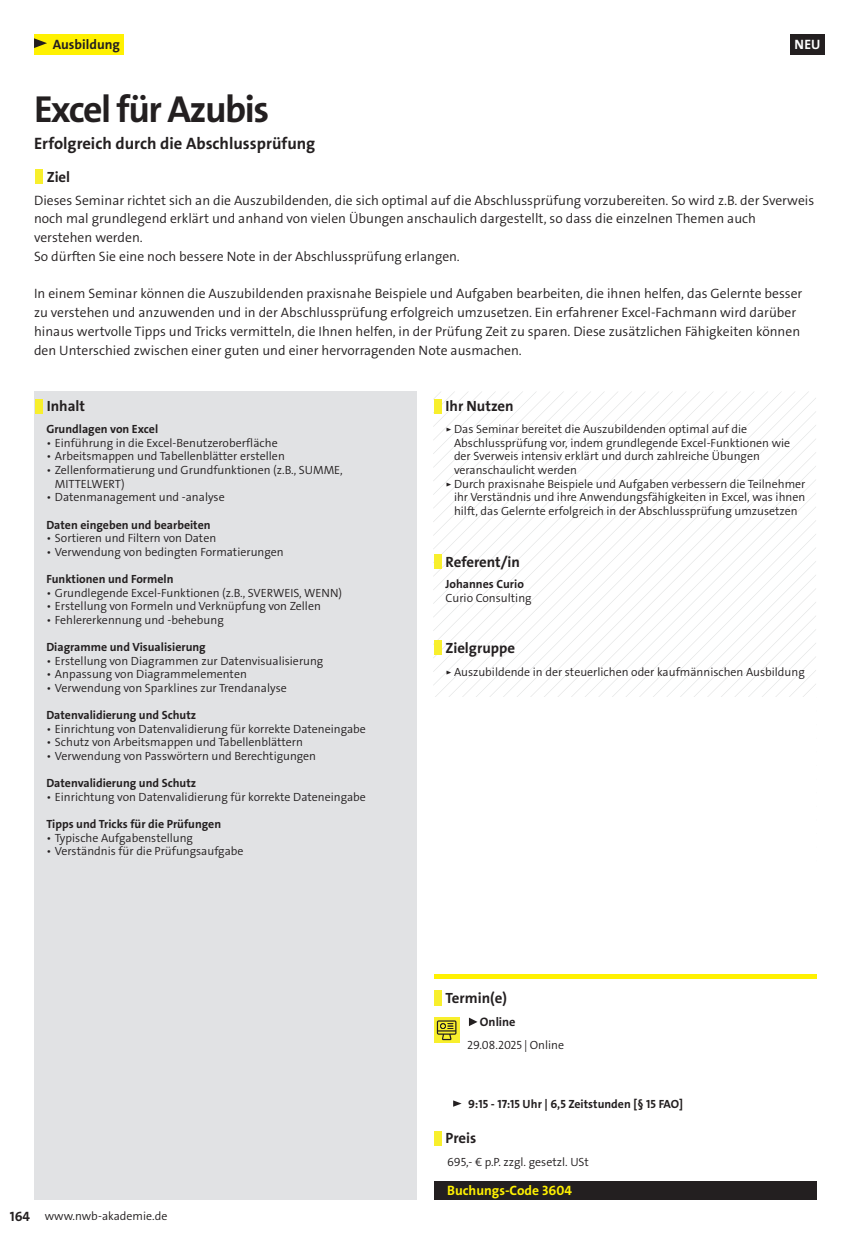
<style>
.page{position:relative;width:851px;height:1234px;background:#fff}
.page>*{position:absolute;margin:0;border:0;box-sizing:border-box;transform-origin:0 0}
.t1{font:37.8px "The Sans LP7 Bld";letter-spacing:-.04em;color:#231f20}
.t2{font:16.65px "The Sans LP7 Bld";color:#231f20}
.t3{font:14.85px "The Sans LP7 Bld";color:#231f20}
.t4{font:13.65px/18.8px "The Sans LP4 Se Lig";color:#231f20}
.t5{font:13.65px "The Sans LP7 Bld";color:#fff101}
.t6{font:13.65px "The Sans LP7 Bld";color:#231f20}
.t7{font:13.65px "The Sans LP7 Bld";color:#fff}
.t8{font:12.3px "The Sans LP7 Bld";color:#231f20}
.t9{font:11.85px/13.6px "The Sans LP4 Se Lig";color:#231f20}
.t10{font:11.85px "The Sans LP7 Bld";color:#231f20}
.s1{font-family:"The Sans LP7 Bld";font-size:13.65px}
</style>
<div class="page">
<div style="left:34px;top:34px;width:90px;height:20px;background:#fff101"></div>
<svg style="left:34px;top:38px;width:13px;height:10px"></svg>
<div style="left:790px;top:34px;width:34px;height:20px;background:#231f20"></div>
<div style="left:35px;top:169px;width:7px;height:15px;background:#f8ef2c"></div>
<div style="left:34px;top:391px;width:383px;height:808px;background:#e1e2e4"></div>
<div style="left:35px;top:399px;width:7px;height:14px;background:#f8ef2c"></div>
<svg style="left:433px;top:391px;width:383px;height:305px"></svg>
<div style="left:434px;top:399px;width:7px;height:14px;background:#f8ef2c"></div>
<div style="left:434px;top:554px;width:7px;height:14px;background:#f8ef2c"></div>
<div style="left:434px;top:640px;width:7px;height:14px;background:#f8ef2c"></div>
<div style="left:434px;top:973px;width:382px;height:5px;background:#fff101"></div>
<div style="left:434px;top:989px;width:7px;height:15px;background:#f8ef2c"></div>
<svg style="left:434px;top:1017px;width:25px;height:25px"></svg>
<svg style="left:437px;top:1020px;width:19px;height:19px"></svg>
<svg style="left:469px;top:1017px;width:8px;height:8px"></svg>
<svg style="left:453px;top:1100px;width:8px;height:6px"></svg>
<div style="left:434px;top:1130px;width:7px;height:15px;background:#f8ef2c"></div>
<div style="left:434px;top:1180px;width:382px;height:19px;background:#231f20"></div>
<p class="t6" style="left:53px;top:35px;width:69px">Ausbildung</p>
<p class="t7" style="left:794px;top:35px;width:27px">NEU</p>
<h1 class="t1" style="left:34px;top:85px;width:237px">Excel für Azubis</h1>
<h2 class="t2" style="left:34px;top:132px;width:283px">Erfolgreich durch die Abschlussprüfung</h2>
<p class="t3" style="left:47px;top:167px;width:25px">Ziel</p>
<p class="t4" style="left:34px;top:191px;width:781px">Dieses Seminar richtet sich an die Auszubildenden, die sich optimal auf die Abschlussprüfung vorzubereiten. So wird z.B. der Sverweis noch mal grundlegend erklärt und anhand von vielen Übungen anschaulich dargestellt, so dass die einzelnen Themen auch verstehen werden.<br>So dürften Sie eine noch bessere Note in der Abschlussprüfung erlangen.</p>
<p class="t4" style="left:34px;top:284px;width:769px">In einem Seminar können die Auszubildenden praxisnahe Beispiele und Aufgaben bearbeiten, die ihnen helfen, das Gelernte besser zu verstehen und anzuwenden und in der Abschlussprüfung erfolgreich umzusetzen. Ein erfahrener Excel-Fachmann wird darüber hinaus wertvolle Tipps und Tricks vermitteln, die Ihnen helfen, in der Prüfung Zeit zu sparen. Diese zusätzlichen Fähigkeiten können den Unterschied zwischen einer guten und einer hervorragenden Note ausmachen.</p>
<p class="t3" style="left:47px;top:397px;width:40px">Inhalt</p>
<p class="t10" style="left:46px;top:421px;width:113px">Grundlagen von Excel</p>
<p class="t9" style="left:46px;top:436px;width:233px">• Einführung in die Excel-Benutzeroberfläche</p>
<p class="t9" style="left:46px;top:449px;width:240px">• Arbeitsmappen und Tabellenblätter erstellen</p>
<p class="t9" style="left:55px;top:463px;width:289px;text-indent:-9px">• Zellenformatierung und Grundfunktionen (z.B., SUMME,<br>MITTELWERT)</p>
<p class="t9" style="left:46px;top:490px;width:180px">• Datenmanagement und -analyse</p>
<p class="t10" style="left:46px;top:516px;width:166px">Daten eingeben und bearbeiten</p>
<p class="t9" style="left:46px;top:531px;width:171px">• Sortieren und Filtern von Daten</p>
<p class="t9" style="left:46px;top:545px;width:239px">• Verwendung von bedingten Formatierungen</p>
<p class="t10" style="left:46px;top:571px;width:129px">Funktionen und Formeln</p>
<p class="t9" style="left:46px;top:585px;width:297px">• Grundlegende Excel-Funktionen (z.B., SVERWEIS, WENN)</p>
<p class="t9" style="left:46px;top:599px;width:276px">• Erstellung von Formeln und Verknüpfung von Zellen</p>
<p class="t9" style="left:46px;top:613px;width:179px">• Fehlererkennung und -behebung</p>
<p class="t10" style="left:46px;top:639px;width:161px">Diagramme und Visualisierung</p>
<p class="t9" style="left:46px;top:653px;width:278px">• Erstellung von Diagrammen zur Datenvisualisierung</p>
<p class="t9" style="left:46px;top:667px;width:202px">• Anpassung von Diagrammelementen</p>
<p class="t9" style="left:46px;top:681px;width:242px">• Verwendung von Sparklines zur Trendanalyse</p>
<p class="t10" style="left:46px;top:707px;width:151px">Datenvalidierung und Schutz</p>
<p class="t9" style="left:46px;top:721px;width:321px">• Einrichtung von Datenvalidierung für korrekte Dateneingabe</p>
<p class="t9" style="left:46px;top:735px;width:258px">• Schutz von Arbeitsmappen und Tabellenblättern</p>
<p class="t9" style="left:46px;top:749px;width:271px">• Verwendung von Passwörtern und Berechtigungen</p>
<p class="t10" style="left:46px;top:775px;width:151px">Datenvalidierung und Schutz</p>
<p class="t9" style="left:46px;top:790px;width:321px">• Einrichtung von Datenvalidierung für korrekte Dateneingabe</p>
<p class="t10" style="left:46px;top:816px;width:176px">Tipps und Tricks für die Prüfungen</p>
<p class="t9" style="left:46px;top:830px;width:148px">• Typische Aufgabenstellung</p>
<p class="t9" style="left:46px;top:844px;width:199px">• Verständnis für die Prüfungsaufgabe</p>
<p class="t9" style="left:10px;top:1208px;width:159px"><span class="s1">164</span> www.nwb-akademie.de</p>
<p class="t3" style="left:445px;top:397px;width:70px">Ihr Nutzen</p>
<p class="t9" style="left:445px;top:422px;width:303px">▹ Das Seminar bereitet die Auszubildenden optimal auf die</p>
<p class="t9" style="left:454px;top:436px;width:338px">Abschlussprüfung vor, indem grundlegende Excel-Funktionen wie</p>
<p class="t9" style="left:454px;top:449px;width:307px">der Sverweis intensiv erklärt und durch zahlreiche Übungen</p>
<p class="t9" style="left:454px;top:463px;width:124px">veranschaulicht werden</p>
<p class="t9" style="left:445px;top:477px;width:361px">▹ Durch praxisnahe Beispiele und Aufgaben verbessern die Teilnehmer</p>
<p class="t9" style="left:454px;top:490px;width:353px">ihr Verständnis und ihre Anwendungsfähigkeiten in Excel, was ihnen</p>
<p class="t9" style="left:454px;top:504px;width:345px">hilft, das Gelernte erfolgreich in der Abschlussprüfung umzusetzen</p>
<p class="t3" style="left:445px;top:552px;width:76px">Referent/in</p>
<p class="t10" style="left:445px;top:576px;width:80px">Johannes Curio</p>
<p class="t9" style="left:445px;top:591px;width:88px">Curio Consulting</p>
<p class="t3" style="left:445px;top:638px;width:71px">Zielgruppe</p>
<p class="t9" style="left:445px;top:664px;width:361px">▹ Auszubildende in der steuerlichen oder kaufmännischen Ausbildung</p>
<p class="t3" style="left:445px;top:988px;width:63px">Termin(e)</p>
<p class="t8" style="left:480px;top:1014px;width:37px">Online</p>
<p class="t9" style="left:467px;top:1038px;width:98px">29.08.2025 | Online</p>
<p class="t10" style="left:468px;top:1095px;width:216px">9:15 - 17:15 Uhr | 6,5 Zeitstunden [§ 15 FAO]</p>
<p class="t3" style="left:445px;top:1128px;width:32px">Preis</p>
<p class="t9" style="left:447px;top:1155px;width:143px">695,- € p.P. zzgl. gesetzl. USt</p>
<p class="t5" style="left:447px;top:1181px;width:126px">Buchungs-Code 3604</p>
</div>
